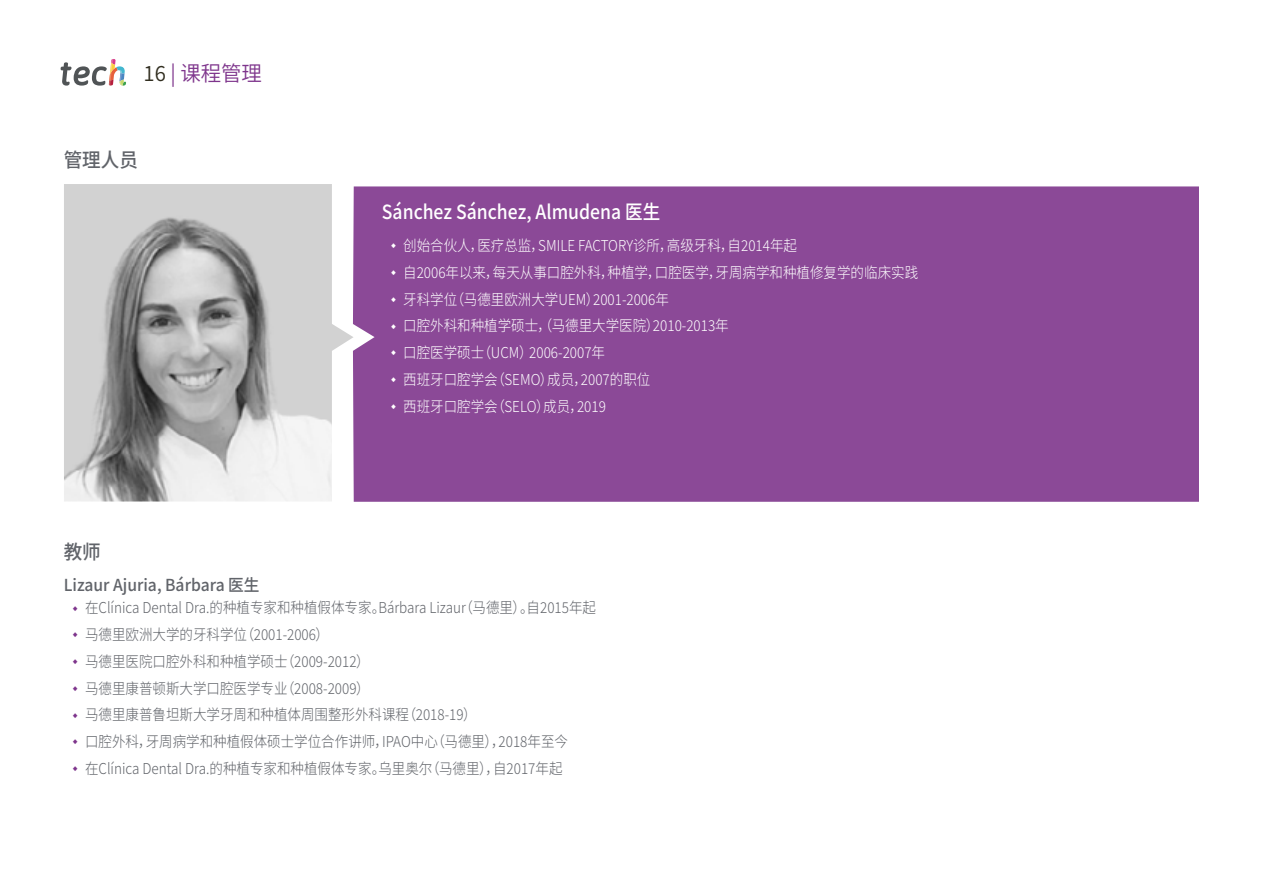
<style>
.page{position:relative;width:1263px;height:893px;background:#fff}
.page>*{position:absolute;margin:0;border:0;box-sizing:border-box;transform-origin:0 0}
.t1{font:21px "Source Han Sans CN";color:#7e358c}
.t2{font:500 19.5px "Source Han Sans CN";color:#fff;scale:.9 1}
.t3{font:500 19.5px "Source Han Sans CN";color:#61646a;scale:.95 1}
.t4{font:500 16.5px "Source Han Sans CN";color:#61646a;scale:.95 1}
.t5{font:300 15px/26.7px "Source Han Sans CN";color:#61646a;scale:.9 1}
.t6{font:300 15px/26.7px "Source Han Sans CN";color:#fff;scale:.9 1}
.s1{color:#312e20}
</style>
<div class="page">
<div style="left:353px;top:186px;width:846px;height:316px;background:#8b4997"></div>
<img style="left:64px;top:184px;width:289px;height:317px">
<svg style="left:61px;top:59px;width:65px;height:27px"></svg>
<svg style="left:391px;top:243px;width:5px;height:5px"></svg>
<svg style="left:391px;top:270px;width:5px;height:5px"></svg>
<svg style="left:391px;top:297px;width:5px;height:5px"></svg>
<svg style="left:391px;top:324px;width:5px;height:5px"></svg>
<svg style="left:391px;top:350px;width:5px;height:5px"></svg>
<svg style="left:391px;top:377px;width:5px;height:5px"></svg>
<svg style="left:391px;top:404px;width:5px;height:5px"></svg>
<h1 class="t1" style="left:144px;top:61px;width:120px"><span class="s1">16</span> | 课程管理</h1>
<h2 class="t3" style="left:64px;top:148px;width:80px">管理人员</h2>
<h2 class="t2" style="left:382px;top:201px;width:311px">Sánchez Sánchez, Almudena 医生</h2>
<p class="t6" style="left:403px;top:232px;width:574px">创始合伙人，医疗总监，SMILE FACTORY诊所，高级牙科，自2014年起<br>自2006年以来，每天从事口腔外科，种植学，口腔医学，牙周病学和种植修复学的临床实践牙科学位（马德里欧洲大学UEM）2001-2006年<br>口腔外科和种植学硕士，（马德里大学医院）2010-2013年<br>口腔医学硕士（UCM）2006-2007年<br>西班牙口腔学会（SEMO）成员，2007的职位<br>西班牙口腔学会（SELO）成员，2019</p>
<h2 class="t3" style="left:64px;top:541px;width:41px">教师</h2>
<p class="t4" style="left:64px;top:576px;width:208px">Lizaur Ajuria, Bárbara 医生</p>
<p class="t5" style="left:85px;top:595px;width:569px">在Clínica Dental Dra.的种植专家和种植假体专家。Bárbara Lizaur（马德里）。自2015年起马德里欧洲大学的牙科学位（2001-2006）<br>马德里医院口腔外科和种植学硕士（2009-2012）<br>马德里康普顿斯大学口腔医学专业（2008-2009）<br>马德里康普鲁坦斯大学牙周和种植体周围整形外科课程（2018-19）<br>口腔外科，牙周病学和种植假体硕士学位合作讲师，IPAO中心（马德里），2018年至今在Clínica Dental Dra.的种植专家和种植假体专家。乌里奥尔（马德里），自2017年起</p>
</div>
